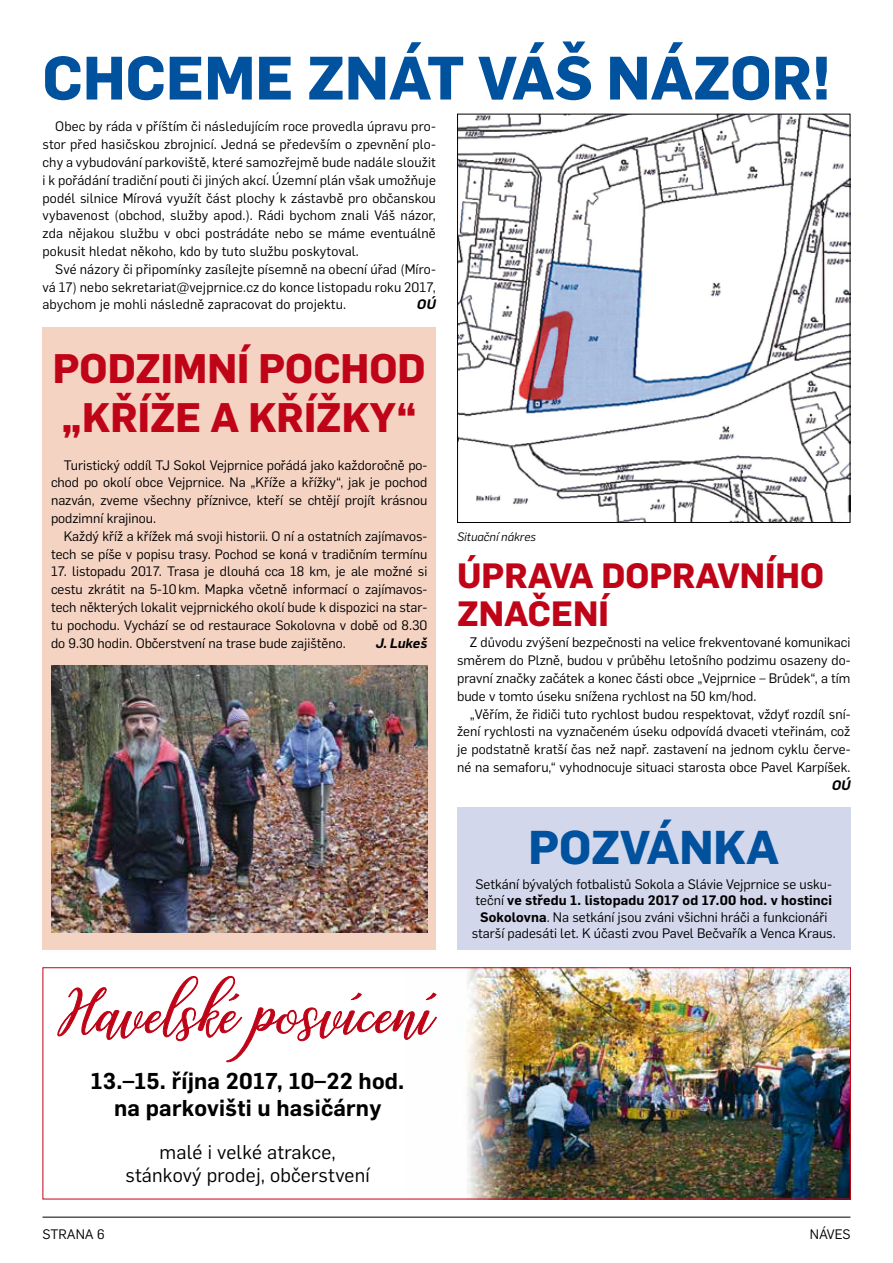
<style>
.page{position:relative;width:893px;height:1263px;background:#fff}
.page>*{position:absolute;margin:0;border:0;box-sizing:border-box;transform-origin:0 0}
.t1{font:76.5px "Challista Script";color:#c00418}
.t2{font:700 60px "Flama";color:#00519e}
.t3{font:700 46.5px "Flama";color:#00519e}
.t4{font:700 40.5px/48.6px "Flama";color:#c00418}
.t5{font:700 34.5px/37.5px "Flama";color:#c00418}
.t6{font:600 22.5px/27px "Flama";letter-spacing:.01em;color:#000;text-align:center}
.t7{font:19.5px/23.4px "Flama";letter-spacing:.01em;color:#000;text-align:center}
.t8{font:13.5px/17.9px "Flama";color:#000;text-align:justify}
.t9{font:italic 600 13.5px "Flama";color:#000}
.t10{font:italic 12px "Flama";color:#000}
.s1{font-weight:600}
</style>
<div class="page">
<hr style="left:43px;top:1217px;width:807px;height:1px;background:#000">
<img style="left:467px;top:969px;width:382px;height:228px">
<div style="left:43px;top:967px;width:808px;height:232px;border:1px solid #c00418"></div>
<div style="left:43px;top:327px;width:393px;height:623px;background:#f4d3c3"></div>
<img style="left:459px;top:116px;width:389px;height:405px">
<img style="left:51px;top:665px;width:376px;height:267px">
<svg style="left:57px;top:975px;width:380px;height:88px"></svg>
<div style="left:457px;top:808px;width:393px;height:142px;background:#d3d7eb"></div>
<h2 class="t2" style="left:43px;top:35px;width:790px">CHCEME ZNÁT VÁŠ NÁZOR!</h2>
<p class="t8" style="left:43px;top:117px;width:395px;text-indent:13px">Obec by ráda v příštím či následujícím roce provedla úpravu pro&shy;stor před hasičskou zbrojnicí. Jedná se především o zpevnění plo&shy;chy a vybudování parkoviště, které samozřejmě bude nadále sloužit i k pořádání tradiční pouti či jiných akcí. Územní plán však umožňuje podél silnice Mírová využít část plochy k zástavbě pro občanskou vybavenost (obchod, služby apod.). Rádi bychom znali Váš názor, zda nějakou službu v obci postrádáte nebo se máme eventuálně pokusit hledat někoho, kdo by tuto službu poskytoval.</p>
<p class="t8" style="left:43px;top:259px;width:395px;text-indent:13px">Své názory či připomínky zasílejte písemně na obecní úřad (Míro&shy;vá 17) nebo sekretariat@vejprnice.cz do konce listopadu roku 2017, abychom je mohli následně zapracovat do projektu.</p>
<p class="t9" style="left:417px;top:295px;width:20px">OÚ</p>
<h3 class="t4" style="left:53px;top:342px;width:374px">PODZIMNÍ POCHOD „KŘÍŽE A KŘÍŽKY“</h3>
<p class="t8" style="left:51px;top:455px;width:378px;text-indent:13px">Turistický oddíl TJ Sokol Vejprnice pořádá jako každoročně po&shy;chod po okolí obce Vejprnice. Na „Kříže a křížky“, jak je pochod nazván, zveme všechny příznivce, kteří se chtějí projít krásnou podzimní krajinou.</p>
<p class="t8" style="left:51px;top:526px;width:378px;text-align:right">Každý kříž a křížek má svoji historii. O ní a ostatních zajímavos&shy;tech se píše v popisu trasy. Pochod se koná v tradičním termínu</p>
<p class="t8" style="left:51px;top:562px;width:378px">17. listopadu 2017. Trasa je dlouhá cca 18 km, je ale možné si cestu zkrátit na 5-10km. Mapka včetně informací o zajímavos&shy;tech některých lokalit vejprnického okolí bude k dispozici na star&shy;tu pochodu. Vychází se od restaurace Sokolovna v době od 8.30 do 9.30 hodin. Občerstvení na trase bude zajištěno.</p>
<p class="t10" style="left:457px;top:528px;width:80px">Situační nákres</p>
<h3 class="t5" style="left:457px;top:555px;width:368px">ÚPRAVA DOPRAVNÍHO<br>ZNAČENÍ</h3>
<p class="t9" style="left:376px;top:633px;width:53px">J. Lukeš</p>
<p class="t8" style="left:457px;top:633px;width:395px;text-indent:13px">Z důvodu zvýšení bezpečnosti na velice frekventované komunikaci směrem do Plzně, budou v průběhu letošního podzimu osazeny do&shy;pravní značky začátek a konec části obce „Vejprnice – Brůdek“, a tím bude v tomto úseku snížena rychlost na 50 km/hod.</p>
<p class="t8" style="left:457px;top:704px;width:395px;text-indent:13px">„Věřím, že řidiči tuto rychlost budou respektovat, vždyť rozdíl sní&shy;žení rychlosti na vyznačeném úseku odpovídá dvaceti vteřinám, což je podstatně kratší čas než např. zastavení na jednom cyklu červe&shy;né na semaforu,“ vyhodnocuje situaci starosta obce Pavel Karpíšek.</p>
<p class="t9" style="left:832px;top:775px;width:20px">OÚ</p>
<h1 class="t1" style="left:57px;top:968px;width:380px">Havelské posvícení</h1>
<h3 class="t6" style="left:91px;top:1065px;width:315px">13.–15. října 2017, 10–22 hod. na parkovišti u hasičárny</h3>
<h3 class="t7" style="left:126px;top:1139px;width:246px">malé i velké atrakce, stánkový prodej, občerstvení</h3>
<h3 class="t3" style="left:528px;top:814px;width:252px">POZVÁNKA</h3>
<p class="t8" style="left:472px;top:875px;width:365px;line-height:16.2px;text-align:center">Setkání bývalých fotbalistů Sokola a Slávie Vejprnice se usku&shy;teční <span class="s1">ve středu 1. listopadu 2017 od 17.00 hod. v hostinci Sokolovna</span>. Na setkání jsou zváni všichni hráči a funkcionáři starší padesáti let. K účasti zvou Pavel Bečvařík a Venca Kraus.</p>
<p class="t8" style="left:43px;top:1224px;width:64px">STRANA 6</p>
<p class="t8" style="left:810px;top:1224px;width:42px">NÁVES</p>
</div>
